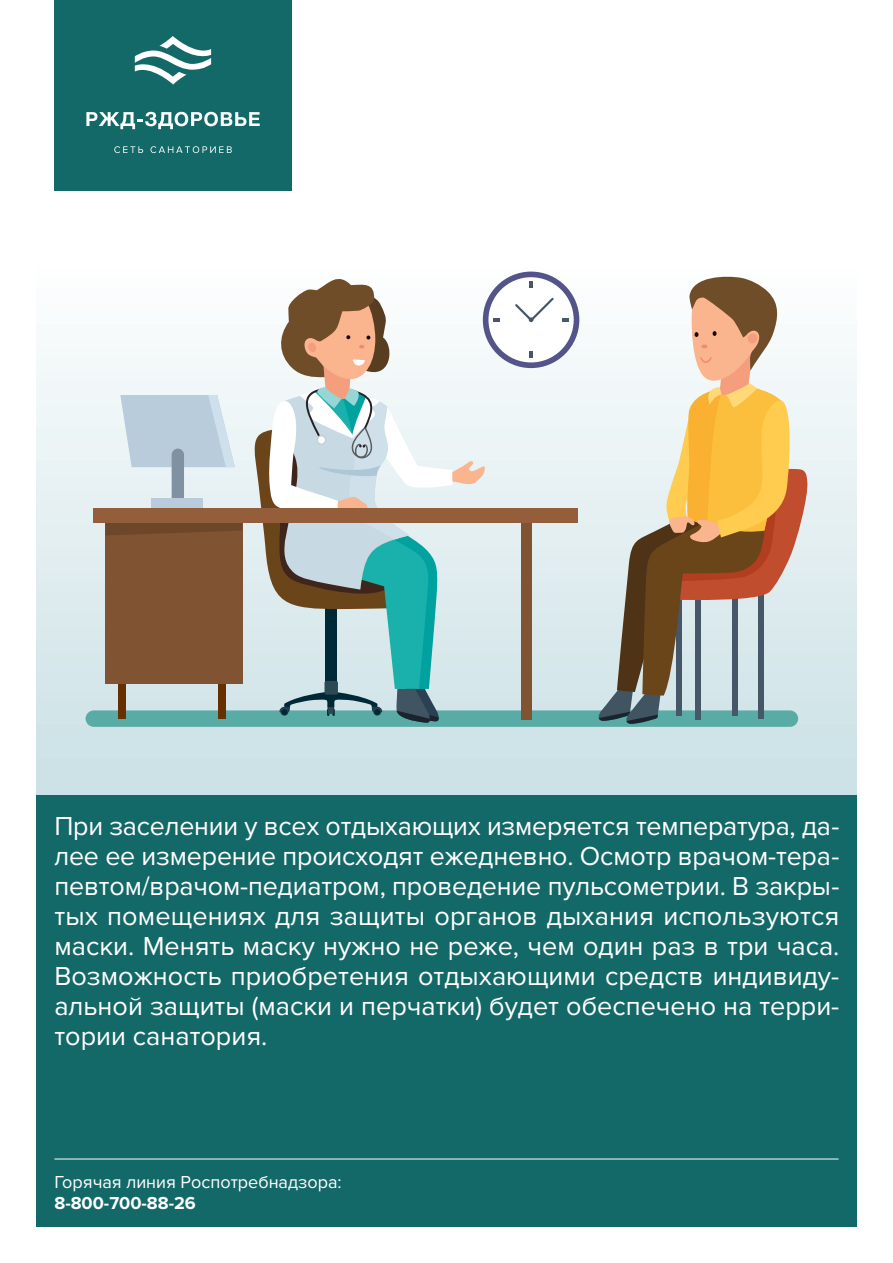
<style>
.page{position:relative;width:893px;height:1263px;background:#fff}
.page>*{position:absolute;margin:0;border:0;box-sizing:border-box;transform-origin:0 0}
.Текст_18_ФОРМАТ{font:27px/30px "Proxima Nova";color:#fff;text-align:justify}
.t1{font:18px "Proxima Nova";color:#fff}
.t2{font:700 18px "Proxima Nova";color:#fff}
</style>
<div class="page">
<svg style="left:36px;top:271px;width:821px;height:524px"></svg>
<div style="left:36px;top:795px;width:821px;height:432px;background:#136968"></div>
<hr style="left:54px;top:1158px;width:784px;height:1px;background:#fff">
<div style="left:54px;top:0;width:238px;height:191px;background:#136968"></div>
<svg style="left:135px;top:36px;width:76px;height:48px"></svg>
<svg style="left:86px;top:112px;width:174px;height:17px"></svg>
<svg style="left:114px;top:146px;width:29px;height:7px"></svg>
<svg style="left:150px;top:146px;width:82px;height:7px"></svg>
<div style="left:86px;top:710px;width:712px;height:17px;background:#59aba6;border-radius:8px"></div>
<svg style="left:120px;top:395px;width:115px;height:72px;background:#c0d2df"></svg>
<div style="left:172px;top:449px;width:12px;height:54px;background:#8091a1;border-radius:6px"></div>
<div style="left:152px;top:499px;width:51px;height:10px;background:#b8ccdb"></div>
<div style="left:105px;top:523px;width:137px;height:161px;background:#805433"></div>
<svg style="left:105px;top:523px;width:137px;height:12px"></svg>
<div style="left:119px;top:684px;width:7px;height:35px;background:#663000"></div>
<div style="left:218px;top:684px;width:7px;height:35px;background:#663000"></div>
<div style="left:521px;top:517px;width:11px;height:203px;background:#805433"></div>
<svg style="left:597px;top:275px;width:212px;height:450px"></svg>
<svg style="left:251px;top:272px;width:234px;height:451px"></svg>
<svg style="left:316px;top:435px;width:10px;height:10px"></svg>
<div style="left:318px;top:436px;width:7px;height:7px;background:#fff;border-radius:50%"></div>
<div style="left:93px;top:509px;width:485px;height:14px;background:#945e3b"></div>
<div style="left:483px;top:272px;width:96px;height:96px;background:#54548a;border-radius:50%"></div>
<div style="left:488px;top:277px;width:86px;height:85px;background:#fff;border-radius:50%"></div>
<svg style="left:530px;top:281px;width:3px;height:7px"></svg>
<svg style="left:529px;top:351px;width:4px;height:7px"></svg>
<svg style="left:562px;top:318px;width:7px;height:4px"></svg>
<svg style="left:493px;top:318px;width:7px;height:4px"></svg>
<svg style="left:515px;top:298px;width:39px;height:24px"></svg>
<p class="Текст_18_ФОРМАТ" style="left:54px;top:811px;width:786px">При заселении у всех отдыхающих измеряется температура, да&shy;лее ее измерение происходят ежедневно. Осмотр врачом-тера&shy;певтом/врачом-педиатром, проведение пульсометрии. В закры&shy;тых помещениях для защиты органов дыхания используются маски. Менять маску нужно не реже, чем один раз в три часа.<br>Возможность приобретения отдыхающими средств индивиду&shy;альной защиты (маски и перчатки) будет обеспечено на терри&shy;тории санатория.</p>
<p class="t1" style="left:54px;top:1172px;width:289px">Горячая линия Роспотребнадзора:</p>
<p class="t2" style="left:54px;top:1192px;width:143px">8-800-700-88-26</p>
</div>
